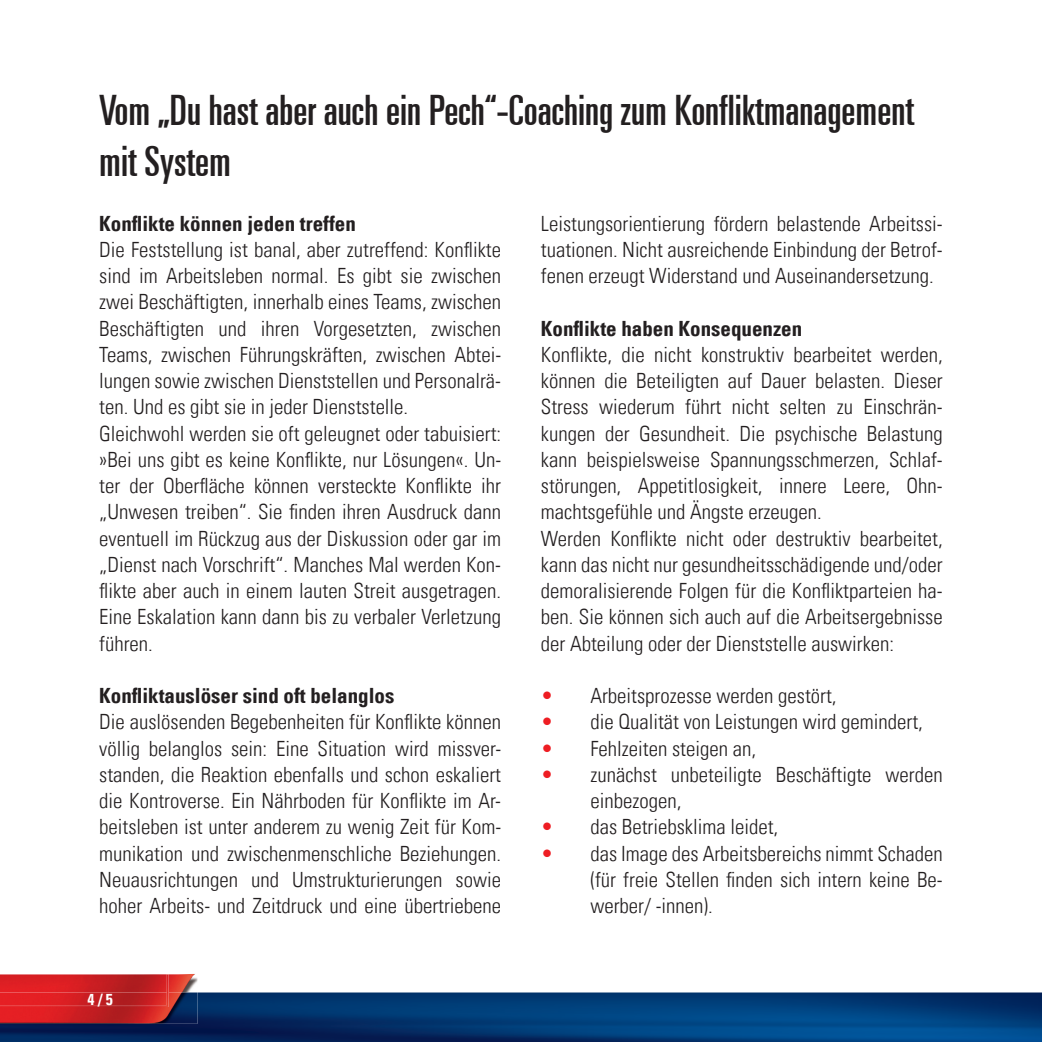
<style>
.page{position:relative;width:1042px;height:1042px;background:#fff}
.page>*{position:absolute;margin:0;border:0;box-sizing:border-box;transform-origin:0 0}
.t1{font:ultra-condensed 42px/50.4px "Univers LT";color:#231f20}
.t2{font:300 condensed 21px/26.2px "Univers LT";color:#231f20}
.t3{font:700 condensed 21px "Univers LT";color:#231f20}
.t4{font:700 condensed 15.75px "Univers LT";color:#fff}
.s1{color:#ee1d23}
</style>
<div class="page">
<img style="left:0;top:992px;width:1042px;height:50px">
<img style="left:0;top:974px;width:197px;height:50px">
<img style="left:0;top:974px;width:169px;height:33px">
<h1 class="t1" style="left:99px;top:85px;width:816px">Vom „Du hast aber auch ein Pech“-Coaching zum Konfliktmanagement mit System</h1>
<p class="t3" style="left:99px;top:210px;width:258px">Konflikte können jeden treffen</p>
<p class="t2" style="left:99px;top:236px;width:403px">Die Feststellung ist banal, aber zutreffend: Konflikte sind im Arbeitsleben normal. Es gibt sie zwischen zwei Beschäftigten, innerhalb eines Teams, zwischen Beschäftigten und ihren Vorgesetzten, zwischen Teams, zwischen Führungskräften, zwischen Abtei&shy;lungen sowie zwischen Dienststellen und Personalrä&shy;ten. Und es gibt sie in jeder Dienststelle.<br>Gleichwohl werden sie oft geleugnet oder tabuisiert: »Bei uns gibt es keine Konflikte, nur Lösungen«. Un&shy;ter der Oberfläche können versteckte Konflikte ihr „Unwesen treiben“. Sie finden ihren Ausdruck dann eventuell im Rückzug aus der Diskussion oder gar im „Dienst nach Vorschrift“. Manches Mal werden Kon&shy;flikte aber auch in einem lauten Streit ausgetragen.<br>Eine Eskalation kann dann bis zu verbaler Verletzung führen.</p>
<p class="t3" style="left:99px;top:683px;width:297px">Konfliktauslöser sind oft belanglos</p>
<p class="t2" style="left:99px;top:709px;width:403px;text-align:justify">Die auslösenden Begebenheiten für Konflikte können völlig belanglos sein: Eine Situation wird missver&shy;standen, die Reaktion ebenfalls und schon eskaliert die Kontroverse. Ein Nährboden für Konflikte im Ar&shy;beitsleben ist unter anderem zu wenig Zeit für Kom&shy;munikation und zwischenmenschliche Beziehungen.<br>Neuausrichtungen und Umstrukturierungen sowie hoher Arbeits- und Zeitdruck und eine übertriebene</p>
<p class="t4" style="left:88px;top:989px;width:27px">4 / 5</p>
<p class="t2" style="left:541px;top:210px;width:403px;text-align:justify">Leistungsorientierung fördern belastende Arbeitssi&shy;tuationen. Nicht ausreichende Einbindung der Betrof&shy;fenen erzeugt Widerstand und Auseinandersetzung.</p>
<p class="t3" style="left:541px;top:315px;width:263px">Konflikte haben Konsequenzen</p>
<p class="t2" style="left:541px;top:341px;width:403px">Konflikte, die nicht konstruktiv bearbeitet werden, können die Beteiligten auf Dauer belasten. Dieser Stress wiederum führt nicht selten zu Einschrän&shy;kungen der Gesundheit. Die psychische Belastung kann beispielsweise Spannungsschmerzen, Schlaf&shy;störungen, Appetitlosigkeit, innere Leere, Ohn&shy;machtsgefühle und Ängste erzeugen.<br>Werden Konflikte nicht oder destruktiv bearbeitet, kann das nicht nur gesundheitsschädigende und/oder demoralisierende Folgen für die Konfliktparteien ha&shy;ben. Sie können sich auch auf die Arbeitsergebnisse der Abteilung oder der Dienststelle auswirken:</p>
<p class="t2" style="left:541px;top:682px;width:297px"><span class="s1">•</span> Arbeitsprozesse werden gestört,</p>
<p class="t2" style="left:541px;top:709px;width:383px"><span class="s1">•</span> die Qualität von Leistungen wird gemindert,</p>
<p class="t2" style="left:541px;top:735px;width:217px"><span class="s1">•</span> Fehlzeiten steigen an,</p>
<p class="t2" style="left:590px;top:761px;width:354px;text-indent:-50px"><span class="s1">•</span> zunächst unbeteiligte Beschäftigte werden einbezogen,</p>
<p class="t2" style="left:541px;top:814px;width:239px"><span class="s1">•</span> das Betriebsklima leidet,</p>
<p class="t2" style="left:590px;top:840px;width:354px;text-align:justify;text-indent:-50px"><span class="s1">•</span> das Image des Arbeitsbereichs nimmt Schaden (für freie Stellen finden sich intern keine Be&shy;werber/ -innen).</p>
</div>
